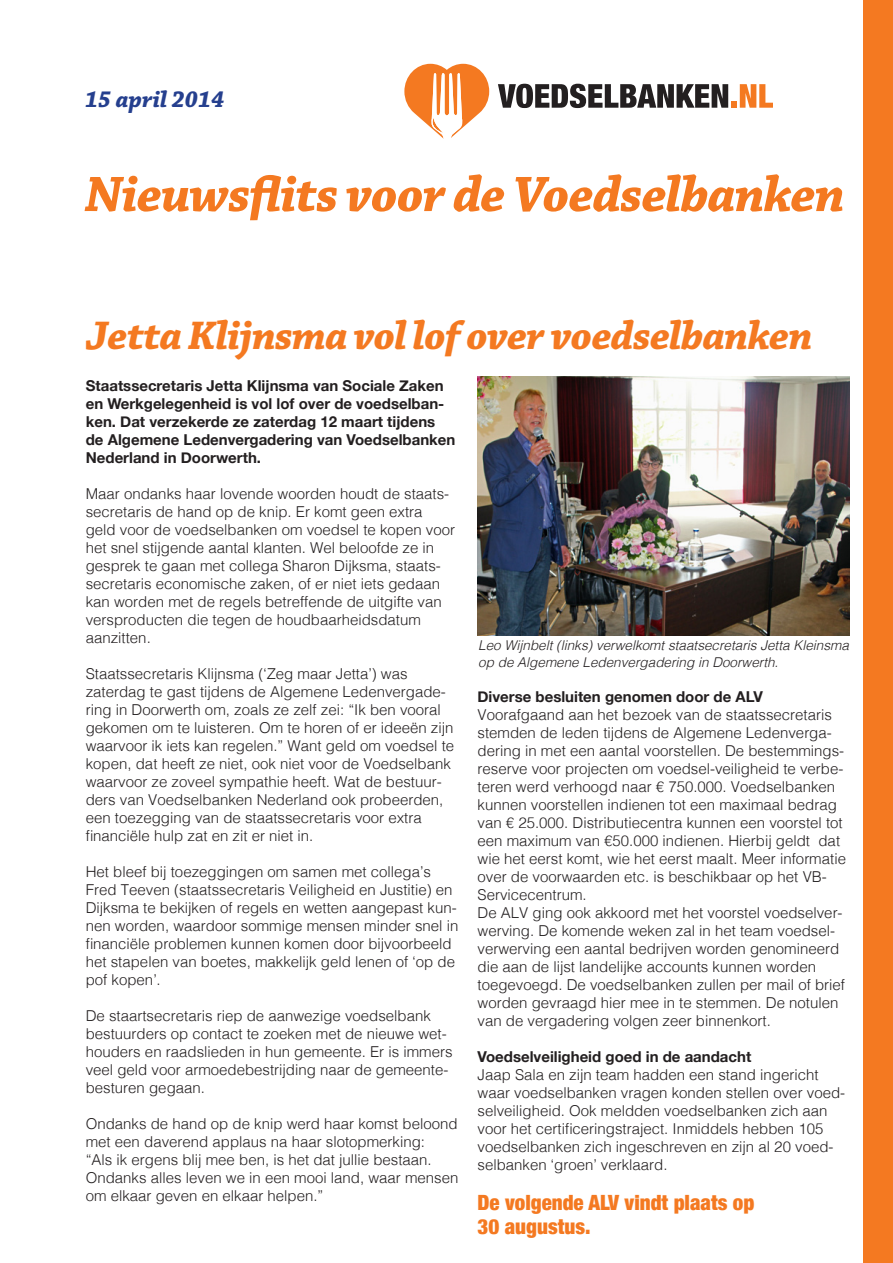
<style>
.page{position:relative;width:893px;height:1263px;background:#fff}
.page>*{position:absolute;margin:0;border:0;box-sizing:border-box;transform-origin:0 0}
.t1{font:italic 700 52.5px "Chaparral Pro";letter-spacing:-.02em;color:#f47921}
.t2{font:italic 700 42px "Chaparral Pro";letter-spacing:-.02em;color:#f47921}
.t3{font:italic 700 24px "Chaparral Pro";color:#253f8e}
.kop_klein{font:900 condensed 21px/24px "Helvetica Neue";color:#f47921}
.t4{font:300 15px/18px "Helvetica";color:#231f20}
.Tussenkop{font:700 15px/18px "Helvetica Neue";color:#231f20}
.cursief{font:italic 300 13.5px/16.5px "Helvetica";color:#231f20}
</style>
<div class="page">
<svg style="left:404px;top:64px;width:85px;height:75px"></svg>
<svg style="left:498px;top:84px;width:230px;height:24px"></svg>
<div style="left:731px;top:101px;width:6px;height:7px;background:#f47921"></div>
<svg style="left:740px;top:84px;width:33px;height:24px"></svg>
<div style="left:863px;top:0;width:30px;height:1263px;background:#f47921"></div>
<img style="left:477px;top:376px;width:373px;height:260px">
<p class="t3" style="left:85px;top:86px;width:141px">15 april 2014</p>
<p class="t1" style="left:85px;top:164px;width:761px">Nieuwsflits voor de Voedselbanken</p>
<p class="t2" style="left:86px;top:311px;width:728px">Jetta Klijnsma vol lof over voedselbanken</p>
<p class="Tussenkop" style="left:86px;top:377px;width:371px">Staatssecretaris Jetta Klijnsma van Sociale Zaken en Werkgelegenheid is vol lof over de voedselban&shy;ken. Dat verzekerde ze zaterdag 12 maart tijdens de Algemene Ledenvergadering van Voedselbanken Nederland in Doorwerth.</p>
<p class="t4" style="left:86px;top:484px;width:371px">Maar ondanks haar lovende woorden houdt de staats&shy;secretaris de hand op de knip. Er komt geen extra geld voor de voedselbanken om voedsel te kopen voor het snel stijgende aantal klanten. Wel beloofde ze in gesprek te gaan met collega Sharon Dijksma, staats&shy;secretaris economische zaken, of er niet iets gedaan kan worden met de regels betreffende de uitgifte van versproducten die tegen de houdbaarheidsdatum aanzitten.</p>
<p class="t4" style="left:86px;top:664px;width:370px">Staatssecretaris Klijnsma (‘Zeg maar Jetta’) was zaterdag te gast tijdens de Algemene Ledenvergade&shy;ring in Doorwerth om, zoals ze zelf zei: “Ik ben vooral gekomen om te luisteren. Om te horen of er ideeën zijn waarvoor ik iets kan regelen.” Want geld om voedsel te kopen, dat heeft ze niet, ook niet voor de Voedselbank waarvoor ze zoveel sympathie heeft. Wat de bestuur&shy;ders van Voedselbanken Nederland ook probeerden, een toezegging van de staatssecretaris voor extra financiële hulp zat en zit er niet in.</p>
<p class="t4" style="left:86px;top:862px;width:374px">Het bleef bij toezeggingen om samen met collega’s Fred Teeven (staatssecretaris Veiligheid en Justitie) en Dijksma te bekijken of regels en wetten aangepast kun&shy;nen worden, waardoor sommige mensen minder snel in financiële problemen kunnen komen door bijvoorbeeld het stapelen van boetes, makkelijk geld lenen of ‘op de pof kopen’.</p>
<p class="t4" style="left:86px;top:1006px;width:368px">De staartsecretaris riep de aanwezige voedselbank bestuurders op contact te zoeken met de nieuwe wet&shy;houders en raadslieden in hun gemeente. Er is immers veel geld voor armoedebestrijding naar de gemeente&shy;besturen gegaan.</p>
<p class="t4" style="left:86px;top:1114px;width:374px">Ondanks de hand op de knip werd haar komst beloond met een daverend applaus na haar slotopmerking:<br>“Als ik ergens blij mee ben, is het dat jullie bestaan.<br>Ondanks alles leven we in een mooi land, waar mensen om elkaar geven en elkaar helpen.”</p>
<p class="cursief" style="left:478px;top:637px;width:372px">Leo Wijnbelt (links) verwelkomt staatsecretaris Jetta Kleinsma op de Algemene Ledenvergadering in Doorwerth.</p>
<p class="Tussenkop" style="left:477px;top:687px;width:287px">Diverse besluiten genomen door de ALV</p>
<p class="t4" style="left:477px;top:704px;width:370px">Voorafgaand aan het bezoek van de staatssecretaris stemden de leden tijdens de Algemene Ledenverga&shy;dering in met een aantal voorstellen. De bestemmings&shy;reserve voor projecten om voedsel-veiligheid te verbe&shy;teren werd verhoogd naar € 750.000. Voedselbanken kunnen voorstellen indienen tot een maximaal bedrag van € 25.000. Distributiecentra kunnen een voorstel tot een maximum van €50.000 indienen. Hierbij geldt dat wie het eerst komt, wie het eerst maalt. Meer informatie over de voorwaarden etc. is beschikbaar op het VB-Servicecentrum.</p>
<p class="t4" style="left:477px;top:902px;width:369px">De ALV ging ook akkoord met het voorstel voedselver&shy;werving. De komende weken zal in het team voedsel&shy;verwerving een aantal bedrijven worden genomineerd die aan de lijst landelijke accounts kunnen worden toegevoegd. De voedselbanken zullen per mail of brief worden gevraagd hier mee in te stemmen. De notulen van de vergadering volgen zeer binnenkort.</p>
<p class="Tussenkop" style="left:477px;top:1047px;width:275px">Voedselveiligheid goed in de aandacht</p>
<p class="t4" style="left:477px;top:1064px;width:369px">Jaap Sala en zijn team hadden een stand ingericht waar voedselbanken vragen konden stellen over voed&shy;selveiligheid. Ook meldden voedselbanken zich aan voor het certificeringstraject. Inmiddels hebben 105 voedselbanken zich ingeschreven en zijn al 20 voed&shy;selbanken ‘groen’ verklaard.</p>
<p class="kop_klein" style="left:477px;top:1189px;width:278px">De volgende ALV vindt plaats op<br>30 augustus.</p>
</div>
